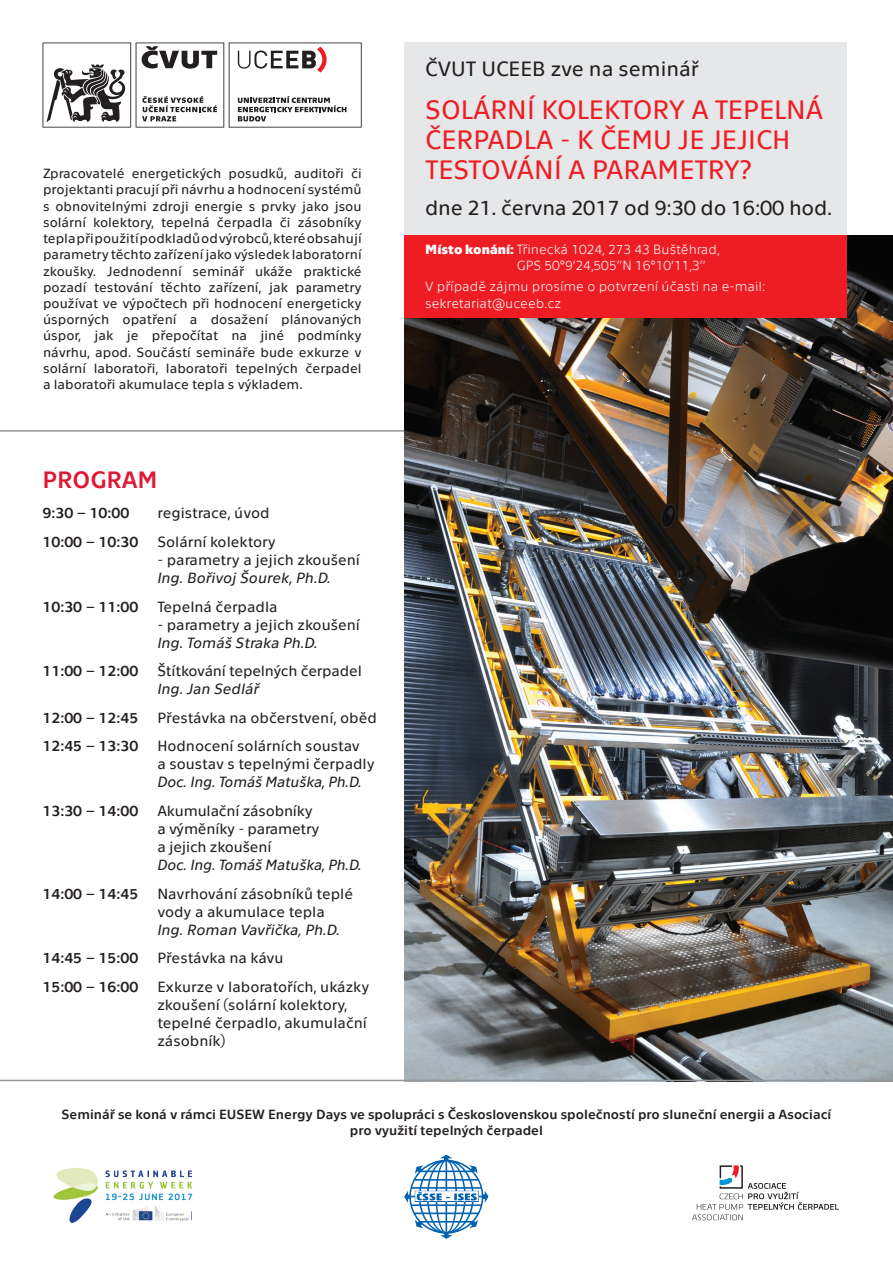
<style>
.page{position:relative;width:893px;height:1263px;background:#fff}
.page>*{position:absolute;margin:0;border:0;box-sizing:border-box;transform-origin:0 0}
.t1{font:27px/30px "Technika";color:#ee1d23}
.t2{font:24px "Technika";letter-spacing:-.005em;color:#dc1a36}
.t3{font:21px "Technika";letter-spacing:-.01em;color:#231f20}
.t4{font:15px/18px "Technika";color:#231f20}
.t5{font:15px "Technika";color:#231f20}
.t6{font:13.5px/16.2px "Technika";color:#231f20;text-align:justify}
.t7{font:300 13.5px/16.5px "Technika";color:#fff}
.t8{font:13.5px/16.2px "Technika";color:#231f20;text-align:center}
.s1{font-style:italic}
.s2{font-weight:700}
</style>
<div class="page">
<hr style="left:0;top:430px;width:457px;height:2px;background:#939598">
<img style="left:404px;top:235px;width:489px;height:845px">
<img style="left:53px;top:1168px;width:140px;height:55px">
<svg style="left:404px;top:1154px;width:84px;height:85px"></svg>
<hr style="left:0;top:1080px;width:893px;height:1px;background:#939598">
<div style="left:404px;top:42px;width:442px;height:193px;background:#e6e7e9"></div>
<div style="left:404px;top:235px;width:442px;height:82px;background:#ee1d23"></div>
<svg style="left:43px;top:43px;width:319px;height:85px"></svg>
<svg style="left:692px;top:1165px;width:147px;height:55px"></svg>
<p class="t6" style="left:43px;top:165px;width:320px">Zpracovatelé energetických posudků, auditoři či projektanti pracují při návrhu a hodnocení systémů s obnovitelnými zdroji energie s prvky jako jsou solární kolektory, tepelná čerpadla či zásobníky teplapřipoužitípodkladůodvýrobců,kteréobsahují parametry těchto zařízení jako výsledek laboratorní zkoušky. Jednodenní seminář ukáže praktické pozadí testování těchto zařízení, jak parametry používat ve výpočtech při hodnocení energeticky úsporných opatření a dosažení plánovaných úspor, jak je přepočítat na jiné podmínky návrhu, apod. Součástí semináře bude exkurze v solární laboratoři, laboratoři tepelných čerpadel a laboratoři akumulace tepla s výkladem.</p>
<p class="t2" style="left:43px;top:463px;width:117px">PROGRAM</p>
<p class="t5" style="left:43px;top:503px;width:88px">9:30 – 10:00</p>
<p class="t4" style="left:157px;top:503px;width:114px">registrace, úvod</p>
<p class="t5" style="left:43px;top:531px;width:97px">10:00 – 10:30</p>
<p class="t4" style="left:157px;top:532px;width:120px">Solární kolektory</p>
<p class="t4" style="left:157px;top:550px;width:204px">- parametry a jejich zkoušení<br><span class="s1">Ing. Bořivoj Šourek, Ph.D.</span></p>
<p class="t5" style="left:43px;top:596px;width:97px">10:30 – 11:00</p>
<p class="t4" style="left:157px;top:596px;width:122px">Tepelná čerpadla</p>
<p class="t4" style="left:157px;top:614px;width:204px">- parametry a jejich zkoušení<br><span class="s1">Ing. Tomáš Straka Ph.D.</span></p>
<p class="t5" style="left:43px;top:661px;width:97px">11:00 – 12:00</p>
<p class="t4" style="left:157px;top:661px;width:206px">Štítkování tepelných čerpadel<br><span class="s1">Ing. Jan Sedlář</span></p>
<p class="t5" style="left:43px;top:707px;width:97px">12:00 – 12:45</p>
<p class="t4" style="left:157px;top:708px;width:221px">Přestávka na občerstvení, oběd</p>
<p class="t5" style="left:43px;top:736px;width:97px">12:45 – 13:30</p>
<p class="t4" style="left:157px;top:736px;width:219px">Hodnocení solárních soustav<br>a soustav s tepelnými čerpadly<br><span class="s1">Doc. Ing. Tomáš Matuška, Ph.D.</span></p>
<p class="t5" style="left:43px;top:800px;width:97px">13:30 – 14:00</p>
<p class="t4" style="left:157px;top:801px;width:206px">Akumulační zásobníky<br>a výměníky - parametry<br>a jejich zkoušení<br><span class="s1">Doc. Ing. Tomáš Matuška, Ph.D.</span></p>
<p class="t5" style="left:43px;top:883px;width:97px">14:00 – 14:45</p>
<p class="t4" style="left:157px;top:883px;width:197px">Navrhování zásobníků teplé vody a akumulace tepla<br><span class="s1">Ing. Roman Vavřička, Ph.D.</span></p>
<p class="t5" style="left:43px;top:948px;width:97px">14:45 – 15:00</p>
<p class="t4" style="left:157px;top:948px;width:128px">Přestávka na kávu</p>
<p class="t5" style="left:43px;top:976px;width:97px">15:00 – 16:00</p>
<p class="t4" style="left:157px;top:977px;width:213px">Exkurze v laboratořích, ukázky zkoušení (solární kolektory, tepelné čerpadlo, akumulační zásobník)</p>
<p class="t3" style="left:425px;top:54px;width:275px">ČVUT UCEEB zve na seminář</p>
<p class="t1" style="left:425px;top:93px;width:399px">SOLÁRNÍ KOLEKTORY A TEPELNÁ<br>ČERPADLA - K ČEMU JE JEJICH<br>TESTOVÁNÍ A PARAMETRY?</p>
<p class="t3" style="left:425px;top:194px;width:408px">dne 21. června 2017 od 9:30 do 16:00 hod.</p>
<p class="t7" style="left:517px;top:240px;width:204px;text-indent:-92px"><span class="s2">Místo konání:</span> Třinecká 1024, 273 43 Buštěhrad,<br>GPS 50°9’24,505’’N 16°10’11,3’’</p>
<p class="t7" style="left:425px;top:277px;width:342px">V případě zájmu prosíme o potvrzení účasti na e-mail: sekretariat@uceeb.cz</p>
<p class="t8" style="left:62px;top:1105px;width:771px">Seminář se koná v rámci EUSEW Energy Days ve spolupráci s Československou společností pro sluneční energii a Asociací pro využití tepelných čerpadel</p>
</div>
